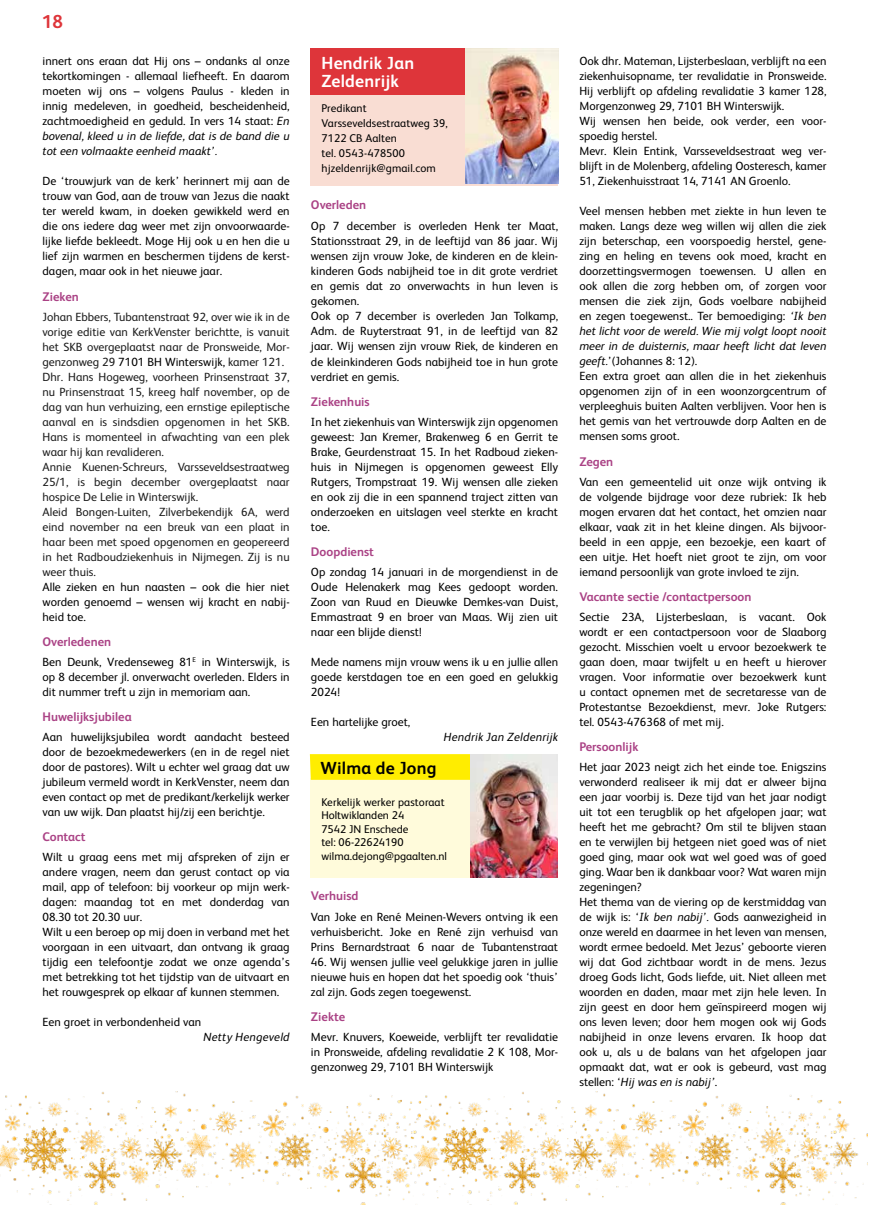
<style>
.page{position:relative;width:869px;height:1205px;background:#fff}
.page>*{position:absolute;margin:0;border:0;box-sizing:border-box;transform-origin:0 0}
.t1{font:700 18.75px "FS Albert";color:#de353a}
.t2{font:700 17.5px/17.5px "FS Albert";letter-spacing:.01em;color:#fff}
.t3{font:700 17.5px "FS Albert";letter-spacing:.01em;color:#000}
.t4{font:700 12.5px "FS Albert";color:#aa4285}
.t5{font:11.88px/15px "FS Albert";color:#000;text-align:justify}
.t6{font:11.88px/15px "FS Albert";color:#1d1d1d}
.t7{font:italic 11.88px "FS Albert";letter-spacing:.02em;color:#000}
.t8{font:11.25px/15px "FS Albert";letter-spacing:.01em;color:#000}
.s1{font-style:italic}
.s2{color:#000}
</style>
<div class="page">
<img style="left:0;top:1091px;width:864px;height:114px">
<div style="left:311px;top:81px;width:246px;height:104px;background:#f9ddd3"></div>
<div style="left:311px;top:48px;width:246px;height:47px;background:#de353a"></div>
<img style="left:465px;top:48px;width:92px;height:136px">
<div style="left:310px;top:779px;width:246px;height:99px;background:#fffbdb"></div>
<svg style="left:310px;top:754px;width:160px;height:26px;background:#ffed03"></svg>
<img style="left:470px;top:754px;width:87px;height:123px">
<h1 class="t1" style="left:42px;top:9px;width:23px">18</h1>
<p class="t5" style="left:43px;top:53px;width:248px">innert ons eraan dat Hij ons – ondanks al onze tekortkomingen - allemaal liefheeft. En daarom moeten wij ons – volgens Paulus - kleden in innig medeleven, in goedheid, bescheidenheid, zachtmoedigheid en geduld. In vers 14 staat: <span class="s1">En bovenal, kleed u in de liefde, dat is de band die u tot een volmaakte eenheid maakt’.</span></p>
<p class="t5" style="left:43px;top:173px;width:248px">De ‘trouwjurk van de kerk’ herinnert mij aan de trouw van God, aan de trouw van Jezus die naakt ter wereld kwam, in doeken gewikkeld werd en die ons iedere dag weer met zijn onvoorwaarde&shy;lijke liefde bekleedt. Moge Hij ook u en hen die u lief zijn warmen en beschermen tijdens de kerst&shy;dagen, maar ook in het nieuwe jaar.</p>
<p class="t4" style="left:43px;top:288px;width:38px">Zieken</p>
<p class="t6" style="left:43px;top:308px;width:248px">Johan Ebbers, Tubantenstraat 92, over wie ik in de vorige editie van KerkVenster berichtte, is vanuit het SKB overgeplaatst naar de Pronsweide, Mor&shy;genzonweg 29 <span class="s2">7101 BH Winterswijk,</span> kamer 121.<br>Dhr. Hans Hogeweg, voorheen Prinsenstraat 37, nu Prinsenstraat 15, kreeg half november, op de dag van hun verhuizing, een ernstige epileptische aanval en is sindsdien opgenomen in het SKB.<br>Hans is momenteel in afwachting van een plek waar hij kan revalideren.<br>Annie Kuenen-Schreurs, Varsseveldsestraatweg 25/1, is begin december overgeplaatst naar hospice De Lelie in Winterswijk.<br>Aleid Bongen-Luiten, Zilverbekendijk 6A, werd eind november na een breuk van een plaat in haar been met spoed opgenomen en geopereerd in het Radboudziekenhuis in Nijmegen. Zij is nu weer thuis.</p>
<p class="t5" style="left:43px;top:578px;width:248px">Alle zieken en hun naasten – ook die hier niet worden genoemd – wensen wij kracht en nabij&shy;heid toe.</p>
<p class="t4" style="left:43px;top:633px;width:70px">Overledenen</p>
<p class="t5" style="left:43px;top:653px;width:248px">Ben Deunk, Vredenseweg 81<sup>E</sup> in Winterswijk, is op 8 december jl. onverwacht overleden. Elders in dit nummer treft u zijn in memoriam aan.</p>
<p class="t4" style="left:43px;top:708px;width:91px">Huwelijksjubilea</p>
<p class="t5" style="left:43px;top:728px;width:248px">Aan huwelijksjubilea wordt aandacht besteed door de bezoekmedewerkers (en in de regel niet door de pastores). Wilt u echter wel graag dat uw jubileum vermeld wordt in KerkVenster, neem dan even contact op met de predikant/kerkelijk werker van uw wijk. Dan plaatst hij/zij een berichtje.</p>
<p class="t4" style="left:43px;top:828px;width:44px">Contact</p>
<p class="t5" style="left:43px;top:848px;width:248px;text-align:left">Wilt u graag eens met mij afspreken of zijn er andere vragen, neem dan gerust contact op via mail, app of telefoon: bij voorkeur op mijn werk&shy;dagen: maandag tot en met donderdag van 08.30 tot 20.30 uur.<br>Wilt u een beroep op mij doen in verband met het voorgaan in een uitvaart, dan ontvang ik graag tijdig een telefoontje zodat we onze agenda’s met betrekking tot het tijdstip van de uitvaart en het rouwgesprek op elkaar af kunnen stemmen.</p>
<p class="t5" style="left:43px;top:1013px;width:160px">Een groet in verbondenheid van</p>
<p class="t7" style="left:203px;top:1028px;width:88px">Netty Hengeveld</p>
<h2 class="t2" style="left:321px;top:54px;width:94px">Hendrik Jan<br>Zeldenrijk</h2>
<p class="t8" style="left:321px;top:100px;width:127px">Predikant<br>Varsseveldsestraatweg 39,<br>7122 CB Aalten<br>tel. 0543-478500 hjzeldenrijk@gmail.com</p>
<p class="t4" style="left:311px;top:196px;width:57px">Overleden</p>
<p class="t5" style="left:311px;top:218px;width:248px;text-align:left">Op 7 december is overleden Henk ter Maat, Stationsstraat 29, in de leeftijd van 86 jaar. Wij wensen zijn vrouw Joke, de kinderen en de klein&shy;kinderen Gods nabijheid toe in dit grote verdriet en gemis dat zo onverwachts in hun leven is gekomen.<br>Ook op 7 december is overleden Jan Tolkamp, Adm. de Ruyterstraat 91, in de leeftijd van 82 jaar. Wij wensen zijn vrouw Riek, de kinderen en de kleinkinderen Gods nabijheid toe in hun grote verdriet en gemis.</p>
<p class="t4" style="left:311px;top:393px;width:60px">Ziekenhuis</p>
<p class="t5" style="left:311px;top:413px;width:248px">In het ziekenhuis van Winterswijk zijn opgenomen geweest: Jan Kremer, Brakenweg 6 en Gerrit te Brake, Geurdenstraat 15. In het Radboud zieken&shy;huis in Nijmegen is opgenomen geweest Elly Rutgers, Trompstraat 19. Wij wensen alle zieken en ook zij die in een spannend traject zitten van onderzoeken en uitslagen veel sterkte en kracht toe.</p>
<p class="t4" style="left:311px;top:543px;width:64px">Doopdienst</p>
<p class="t5" style="left:311px;top:563px;width:248px">Op zondag 14 januari in de morgendienst in de Oude Helenakerk mag Kees gedoopt worden.<br>Zoon van Ruud en Dieuwke Demkes-van Duist, Emmastraat 9 en broer van Maas. Wij zien uit naar een blijde dienst!</p>
<p class="t5" style="left:311px;top:653px;width:248px">Mede namens mijn vrouw wens ik u en jullie allen goede kerstdagen toe en een goed en gelukkig 2024!</p>
<p class="t5" style="left:311px;top:713px;width:101px">Een hartelijke groet,</p>
<p class="t7" style="left:443px;top:728px;width:116px">Hendrik Jan Zeldenrijk</p>
<h2 class="t3" style="left:320px;top:756px;width:117px">Wilma de Jong</h2>
<p class="t8" style="left:321px;top:794px;width:127px;line-height:13.5px">Kerkelijk werker pastoraat<br>Holtwiklanden 24<br>7542 JN Enschede<br>tel: 06-22624190 wilma.dejong@pgaalten.nl</p>
<p class="t4" style="left:311px;top:887px;width:49px">Verhuisd</p>
<p class="t5" style="left:311px;top:908px;width:248px">Van Joke en René Meinen-Wevers ontving ik een verhuisbericht. Joke en René zijn verhuisd van Prins Bernardstraat 6 naar de Tubantenstraat</p>
<p class="t5" style="left:311px;top:953px;width:248px">46. Wij wensen jullie veel gelukkige jaren in jullie nieuwe huis en hopen dat het spoedig ook ‘thuis’ zal zijn. Gods zegen toegewenst.</p>
<p class="t4" style="left:311px;top:1008px;width:36px">Ziekte</p>
<p class="t5" style="left:311px;top:1028px;width:248px">Mevr. Knuvers, Koeweide, verblijft ter revalidatie in Pronsweide, afdeling revalidatie 2 K 108, Mor&shy;genzonweg 29, 7101 BH Winterswijk</p>
<p class="t5" style="left:579px;top:53px;width:248px;text-align:left">Ook dhr. Mateman, Lijsterbeslaan, verblijft na een ziekenhuisopname, ter revalidatie in Pronsweide.<br>Hij verblijft op afdeling revalidatie 3 kamer 128, Morgenzonweg 29, 7101 BH Winterswijk.<br>Wij wensen hen beide, ook verder, een voor&shy;spoedig herstel.<br>Mevr. Klein Entink, Varsseveldsestraat weg ver&shy;blijft in de Molenberg, afdeling Oosteresch, kamer 51, Ziekenhuisstraat 14, 7141 AN Groenlo.</p>
<p class="t5" style="left:579px;top:203px;width:248px;text-align:left">Veel mensen hebben met ziekte in hun leven te maken. Langs deze weg willen wij allen die ziek zijn beterschap, een voorspoedig herstel, gene&shy;zing en heling en tevens ook moed, kracht en doorzettingsvermogen toewensen. U allen en ook allen die zorg hebben om, of zorgen voor mensen die ziek zijn, Gods voelbare nabijheid en zegen toegewenst.. Ter bemoediging: <span class="s1">‘Ik ben het licht voor de wereld. Wie mij volgt loopt nooit meer in de duisternis, maar heeft licht dat leven geeft.</span>’(Johannes 8: 12).<br>Een extra groet aan allen die in het ziekenhuis opgenomen zijn of in een woonzorgcentrum of verpleeghuis buiten Aalten verblijven. Voor hen is het gemis van het vertrouwde dorp Aalten en de mensen soms groot.</p>
<p class="t4" style="left:579px;top:453px;width:35px">Zegen</p>
<p class="t5" style="left:579px;top:473px;width:248px">Van een gemeentelid uit onze wijk ontving ik de volgende bijdrage voor deze rubriek: Ik heb mogen ervaren dat het contact, het omzien naar elkaar, vaak zit in het kleine dingen. Als bijvoor&shy;beeld in een appje, een bezoekje, een kaart of een uitje. Het hoeft niet groot te zijn, om voor iemand persoonlijk van grote invloed te zijn.</p>
<p class="t4" style="left:579px;top:588px;width:173px">Vacante sectie /contactpersoon</p>
<p class="t5" style="left:579px;top:608px;width:248px">Sectie 23A, Lijsterbeslaan, is vacant. Ook wordt er een contactpersoon voor de Slaaborg gezocht. Misschien voelt u ervoor bezoekwerk te gaan doen, maar twijfelt u en heeft u hierover vragen. Voor informatie over bezoekwerk kunt u contact opnemen met de secretaresse van de Protestantse Bezoekdienst, mevr. Joke Rutgers: tel. 0543-476368 of met mij.</p>
<p class="t4" style="left:579px;top:738px;width:61px">Persoonlijk</p>
<p class="t5" style="left:579px;top:758px;width:248px;text-align:left">Het jaar 2023 neigt zich het einde toe. Enigszins verwonderd realiseer ik mij dat er alweer bijna een jaar voorbij is. Deze tijd van het jaar nodigt uit tot een terugblik op het afgelopen jaar; wat heeft het me gebracht? Om stil te blijven staan en te verwijlen bij hetgeen niet goed was of niet goed ging, maar ook wat wel goed was of goed ging. Waar ben ik dankbaar voor? Wat waren mijn zegeningen?<br>Het thema van de viering op de kerstmiddag van de wijk is: ‘<span class="s1">Ik ben nabij’.</span> Gods aanwezigheid in onze wereld en daarmee in het leven van mensen, wordt ermee bedoeld. Met Jezus’ geboorte vieren wij dat God zichtbaar wordt in de mens. Jezus droeg Gods licht, Gods liefde, uit. Niet alleen met woorden en daden, maar met zijn hele leven. In zijn geest en door hem geïnspireerd mogen wij ons leven leven; door hem mogen ook wij Gods nabijheid in onze levens ervaren. Ik hoop dat ook u, als u de balans van het afgelopen jaar opmaakt dat, wat er ook is gebeurd, vast mag stellen: ‘<span class="s1">Hij was en is nabij’</span>.</p>
</div>
